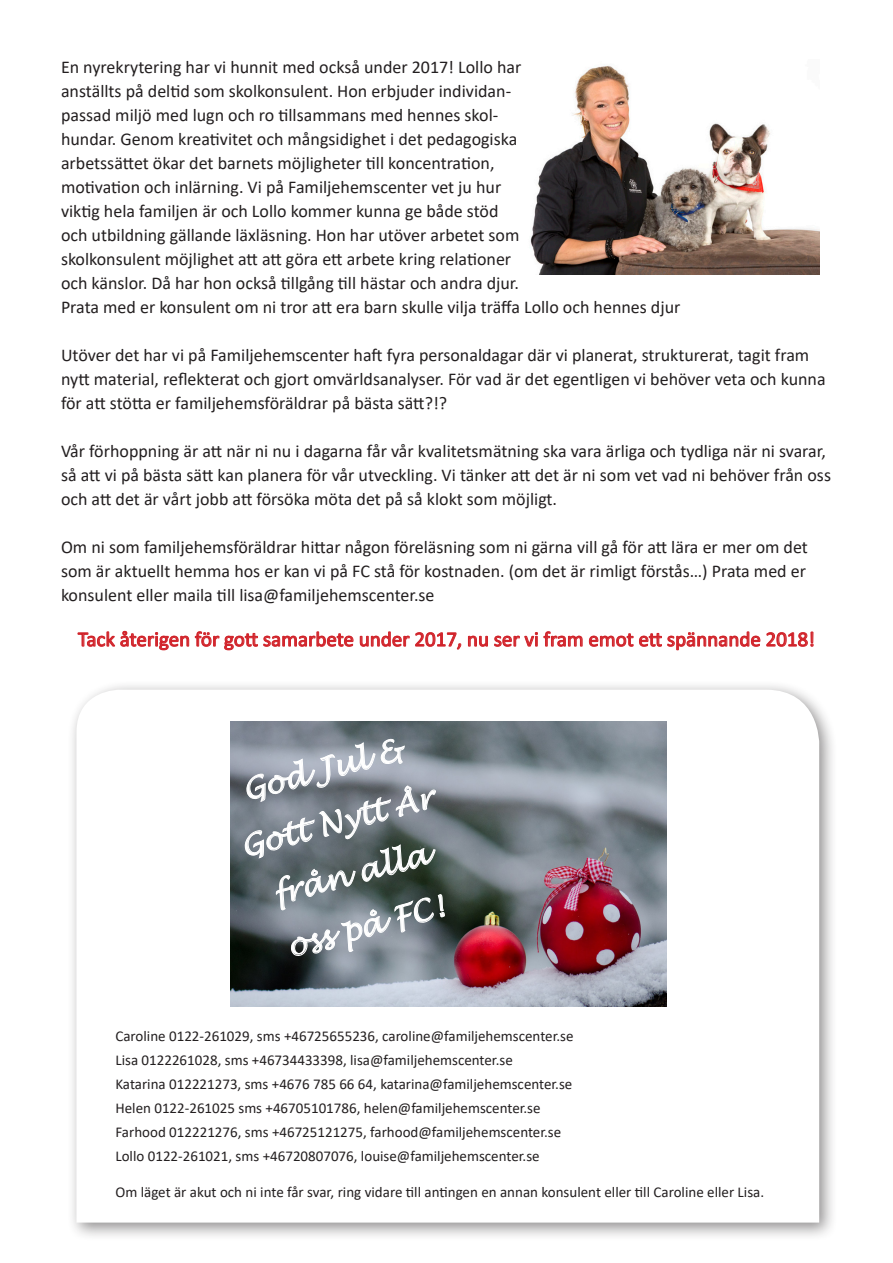
<style>
.page{position:relative;width:893px;height:1263px;background:#fff}
.page>*{position:absolute;margin:0;border:0;box-sizing:border-box;transform-origin:0 0}
.t1{font:italic 30.3px/54.2px "Lucida Handwriting";color:#fff;text-align:center}
.t2{font:21px "Calibri";color:#d1232a}
.t3{font:18px/24px "Calibri";color:#231f20}
.t4{font:15px "Calibri";color:#231f20}
</style>
<div class="page">
<svg style="left:77px;top:631px;width:112px;height:19px"></svg>
<svg style="left:195px;top:631px;width:159px;height:19px"></svg>
<svg style="left:360px;top:631px;width:101px;height:19px"></svg>
<svg style="left:468px;top:635px;width:20px;height:12px"></svg>
<svg style="left:494px;top:631px;width:89px;height:16px"></svg>
<svg style="left:589px;top:631px;width:225px;height:19px"></svg>
<svg style="left:72px;top:685px;width:761px;height:551px"></svg>
<svg style="left:76px;top:690px;width:743px;height:532px"></svg>
<img style="left:231px;top:722px;width:435px;height:285px">
<svg style="left:244px;top:718px;width:202px;height:244px;background:#7a8389"></svg>
<img style="left:530px;top:65px;width:289px;height:210px">
<p class="t3" style="left:61px;top:55px;width:621px">En nyrekrytering har vi hunnit med också under 2017! Lollo har<br>anställts på deltid som skolkonsulent. Hon erbjuder individan-<br>passad miljö med lugn och ro tillsammans med hennes skol-<br>hundar. Genom kreativitet och mångsidighet i det pedagogiska<br>arbetssättet ökar det barnets möjligheter till koncentration,<br>motivation och inlärning. Vi på Familjehemscenter vet ju hur<br>viktig hela familjen är och Lollo kommer kunna ge både stöd<br>och utbildning gällande läxläsning. Hon har utöver arbetet som<br>skolkonsulent möjlighet att att göra ett arbete kring relationer<br>och känslor. Då har hon också tillgång till hästar och andra djur.<br>Prata med er konsulent om ni tror att era barn skulle vilja träffa Lollo och hennes djur</p>
<p class="t3" style="left:61px;top:343px;width:766px">Utöver det har vi på Familjehemscenter haft fyra personaldagar där vi planerat, strukturerat, tagit fram nytt material, reflekterat och gjort omvärldsanalyser. För vad är det egentligen vi behöver veta och kunna för att stötta er familjehemsföräldrar på bästa sätt?!?</p>
<p class="t3" style="left:61px;top:439px;width:771px">Vår förhoppning är att när ni nu i dagarna får vår kvalitetsmätning ska vara ärliga och tydliga när ni svarar, så att vi på bästa sätt kan planera för vår utveckling. Vi tänker att det är ni som vet vad ni behöver från oss och att det är vårt jobb att försöka möta det på så klokt som möjligt.</p>
<p class="t3" style="left:61px;top:535px;width:748px;text-align:justify">Om ni som familjehemsföräldrar hittar någon föreläsning som ni gärna vill gå för att lära er mer om det som är aktuellt hemma hos er kan vi på FC stå för kostnaden. (om det är rimligt förstås…) Prata med er konsulent eller maila till lisa@familjehemscenter.se</p>
<p class="t2" style="left:78px;top:624px;width:739px">Tack återigen för gott samarbete under 2017, nu ser vi fram emot ett spännande 2018!</p>
<p class="t1" style="left:221px;top:770px;width:199px;rotate:-15deg">God Jul &amp;<br>Gott Nytt År från alla oss på FC!</p>
<p class="t4" style="left:115px;top:1026px;width:460px">Caroline 0122-261029, sms +46725655236, caroline@familjehemscenter.se</p>
<p class="t4" style="left:115px;top:1050px;width:399px">Lisa 0122261028, sms +46734433398, lisa@familjehemscenter.se</p>
<p class="t4" style="left:115px;top:1074px;width:458px">Katarina 012221273, sms +4676 785 66 64, katarina@familjehemscenter.se</p>
<p class="t4" style="left:115px;top:1098px;width:427px">Helen 0122-261025 sms +46705101786, helen@familjehemscenter.se</p>
<p class="t4" style="left:115px;top:1122px;width:447px">Farhood 012221276, sms +46725121275, farhood@familjehemscenter.se</p>
<p class="t4" style="left:115px;top:1146px;width:426px">Lollo 0122-261021, sms +46720807076, louise@familjehemscenter.se</p>
<p class="t4" style="left:115px;top:1182px;width:650px">Om läget är akut och ni inte får svar, ring vidare till antingen en annan konsulent eller till Caroline eller Lisa.</p>
</div>
